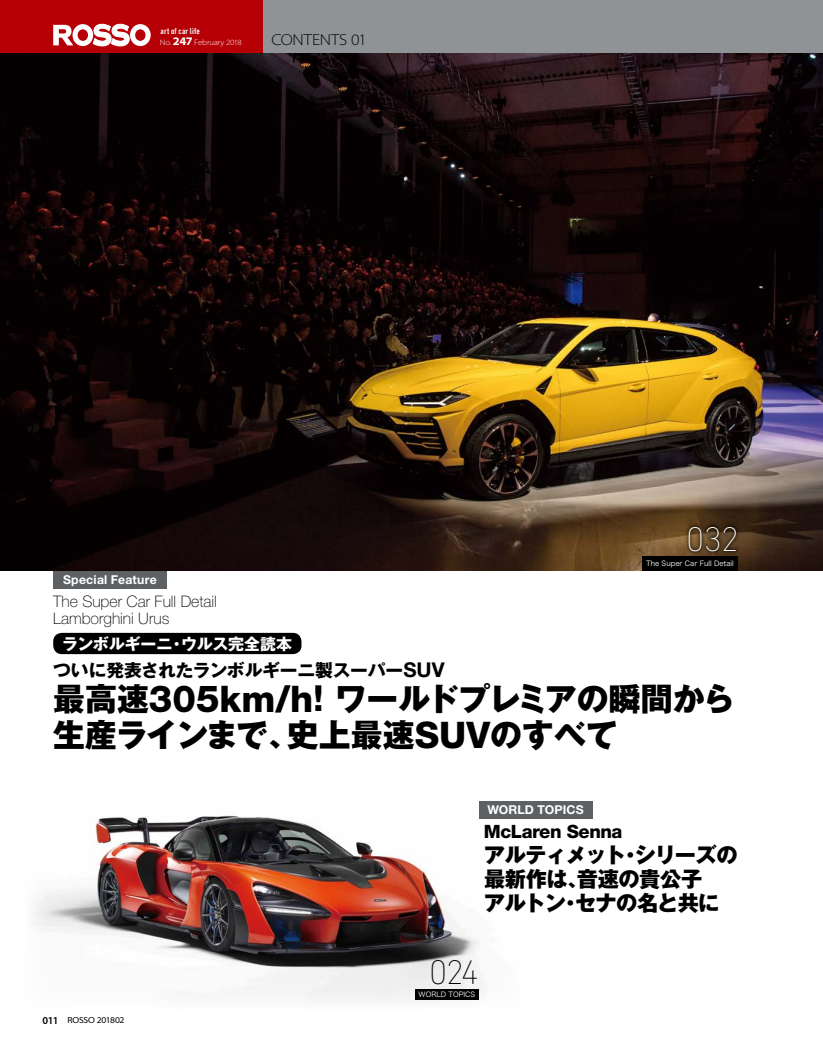
<style>
.page{position:relative;width:823px;height:1053px;background:#fff}
.page>*{position:absolute;margin:0;border:0;box-sizing:border-box;transform-origin:0 0}
.t1{font:200 34.75px "DIN Next LT Pro";color:#fff}
.t2{font:200 34.75px "DIN Next LT Pro";color:#000}
.t3{font:800 31.88px/35.4px "Gothic MB101 Pro";color:#000}
.t4{font:800 21.25px/23.9px "Gothic MB101 Pro";letter-spacing:-.03em;color:#000}
.t5{font:800 18.38px "Helvetica Neue LT Std";letter-spacing:-.025em;color:#000}
.t6{font:700 17.75px "Gothic MB101 Pro";color:#000}
.t7{font:700 16px "Gothic MB101 Pro";letter-spacing:-.005em;color:#fff}
.t8{font:300 semi-expanded 16px "Myriad Pro";letter-spacing:-.005em;color:#000}
.t9{font:100 15.88px/17.1px "Helvetica Neue LT Std";color:#000}
.t10{font:700 12.25px "Helvetica Neue LT Std";letter-spacing:.02em;color:#fff}
.t11{font:semi-expanded 8.88px "Myriad Pro";letter-spacing:-.025em;color:#000}
.t12{font:500 condensed 8.88px "DIN Next LT Pro";letter-spacing:.02em;color:#fff}
.t13{font:300 semi-expanded 8px "Myriad Pro";letter-spacing:-.015em;color:#fff}
.t14{font:7.12px "Hira Kaku Pro W3";color:#fff}
.s1{font-weight:700;font-size:11.5px}
.s2{font-family:"Helvetica Neue LT Std";font-size:20.38px}
.s3{font-family:"Helvetica Neue LT Std";font-size:37.25px}
.s4{font-family:"Helvetica Neue LT Std";font-size:36.62px}
.s5{font-weight:600;font-stretch:normal;font-size:10.62px}
</style>
<div class="page">
<div style="left:262px;top:0;width:560px;height:53px;background:#8f9395"></div>
<div style="left:0;top:0;width:262px;height:53px;background:#b60005"></div>
<img style="left:0;top:53px;width:822px;height:517px">
<div style="left:641px;top:556px;width:96px;height:14px;background:#000"></div>
<div style="left:683px;top:521px;width:57px;height:34px;background:#000;opacity:.5"></div>
<div style="left:53px;top:570px;width:114px;height:18px;background:#5d6163"></div>
<svg style="left:53px;top:24px;width:98px;height:22px"></svg>
<img style="left:34px;top:815px;width:450px;height:185px">
<div style="left:415px;top:989px;width:63px;height:10px;background:#000"></div>
<div style="left:53px;top:632px;width:248px;height:22px;background:#000;border-radius:9px"></div>
<div style="left:478px;top:801px;width:114px;height:18px;background:#5d6163"></div>
<p class="t12" style="left:160px;top:26px;width:41px">art of car life</p>
<p class="t13" style="left:160px;top:38px;width:83px">No. <span class="s1">247</span> February 2018</p>
<p class="t8" style="left:271px;top:30px;width:97px">CONTENTS 01</p>
<p class="t10" style="left:63px;top:572px;width:95px">Special Feature</p>
<p class="t1" style="left:685px;top:519px;width:54px">032</p>
<p class="t14" style="left:645px;top:557px;width:89px">The Super Car Full Detail</p>
<p class="t9" style="left:53px;top:592px;width:165px">The Super Car Full Detail<br>Lamborghini Urus</p>
<p class="t6" style="left:53px;top:655px;width:392px">ついに発表されたランボルギーニ製スーパー<span class="s2">SUV</span></p>
<p class="t3" style="left:53px;top:677px;width:682px">最高速<span class="s3">305</span><span class="s4">km/h</span>！ワールドプレミアの瞬間から生産ラインまで、史上最速<span class="s4">SUV</span>のすべて</p>
<p class="t7" style="left:62px;top:630px;width:231px">ランボルギーニ・ウルス完全読本</p>
<p class="t10" style="left:487px;top:802px;width:98px">WORLD TOPICS</p>
<p class="t5" style="left:483px;top:820px;width:140px">McLaren Senna</p>
<p class="t4" style="left:483px;top:840px;width:255px">アルティメット・シリーズの最新作は、音速の貴公子<br>アルトン・セナの名と共に</p>
<p class="t2" style="left:429px;top:951px;width:51px">024</p>
<p class="t11" style="left:43px;top:1014px;width:83px"><span class="s5">011</span> ROSSO 201802</p>
<p class="t14" style="left:418px;top:988px;width:58px">WORLD TOPICS</p>
</div>
